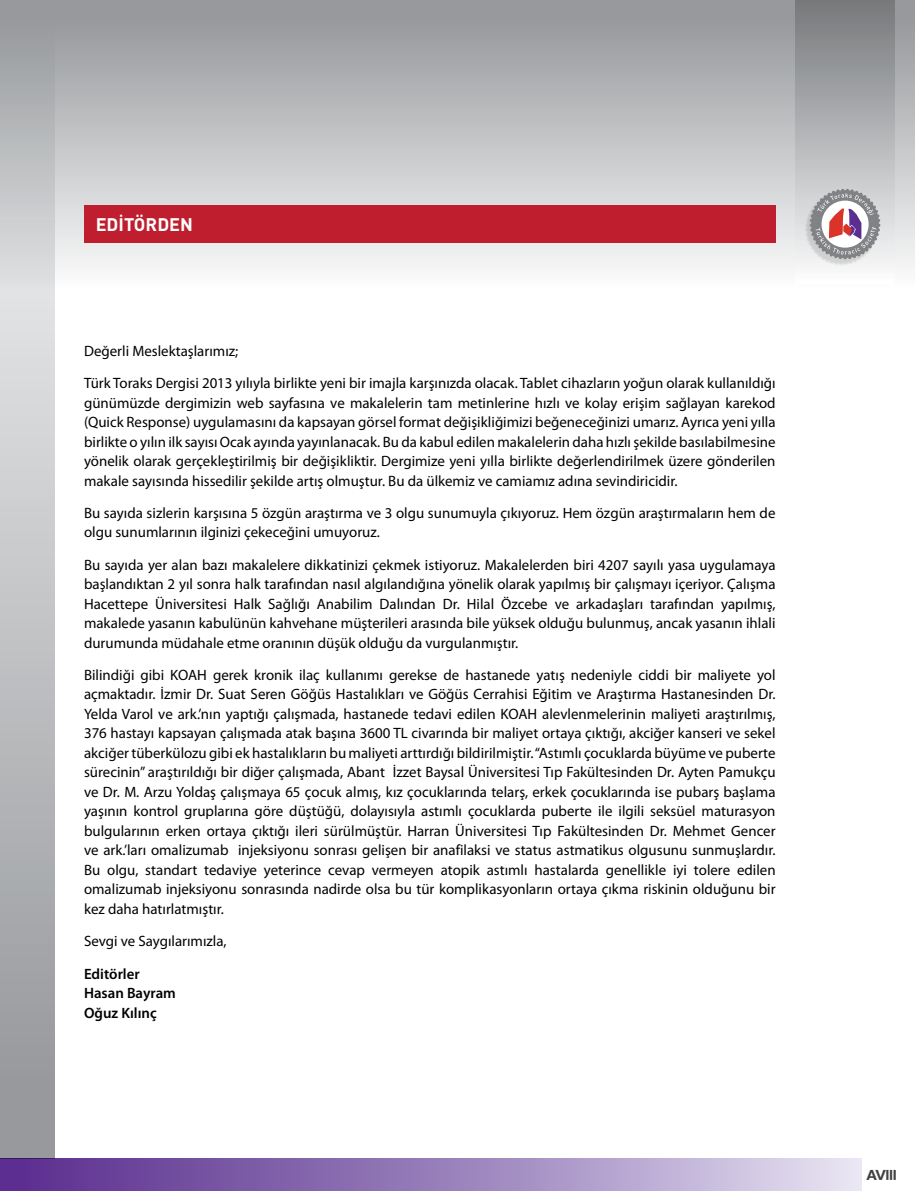
<style>
.page{position:relative;width:915px;height:1191px;background:#fff}
.page>*{position:absolute;margin:0;border:0;box-sizing:border-box;transform-origin:0 0}
.t1{font:700 18px "DIN Pro";color:#fff}
.t2{font:15px/19.5px "Myriad Pro";color:#000;text-align:justify}
.t3{font:600 15px/19.5px "Myriad Pro";color:#000}
.t4{font:500 15px "Proxima Sans";letter-spacing:-.03em;color:#414042}
</style>
<div class="page">
<div style="left:0;top:0;width:914px;height:367px;background:linear-gradient(to bottom,#949699,#fff)"></div>
<div style="left:84px;top:205px;width:691px;height:38px;background:#be1e2d"></div>
<div style="left:0;top:1158px;width:861px;height:33px;background:linear-gradient(to right,#53268a,#e2ddee)"></div>
<svg style="left:0;top:0;width:54px;height:1158px"></svg>
<div style="left:795px;top:0;width:98px;height:283px;background:linear-gradient(to bottom,#74777a,#fbfcfd)"></div>
<div style="left:803px;top:191px;width:75px;height:75px;background:#000;opacity:.13"></div>
<svg style="left:809px;top:188px;width:71px;height:72px"></svg>
<p class="t1" style="left:96px;top:212px;width:99px">EDİTÖRDEN</p>
<p class="t2" style="left:84px;top:334px;width:693px;line-height:32.2px">Değerli Meslektaşlarımız;<br>Türk Toraks Dergisi 2013 yılıyla birlikte yeni bir imajla karşınızda olacak. Tablet cihazların yoğun olarak kullanıldığı</p>
<p class="t2" style="left:84px;top:392px;width:692px">günümüzde dergimizin web sayfasına ve makalelerin tam metinlerine hızlı ve kolay erişim sağlayan karekod (Quick Response) uygulamasını da kapsayan görsel format değişikliğimizi beğeneceğinizi umarız. Ayrıca yeni yılla birlikte o yılın ilk sayısı Ocak ayında yayınlanacak. Bu da kabul edilen makalelerin daha hızlı şekilde basılabilmesine yönelik olarak gerçekleştirilmiş bir değişikliktir. Dergimize yeni yılla birlikte değerlendirilmek üzere gönderilen makale sayısında hissedilir şekilde artış olmuştur. Bu da ülkemiz ve camiamız adına sevindiricidir.</p>
<p class="t2" style="left:84px;top:503px;width:692px">Bu sayıda sizlerin karşısına 5 özgün araştırma ve 3 olgu sunumuyla çıkıyoruz. Hem özgün araştırmaların hem de olgu sunumlarının ilginizi çekeceğini umuyoruz.</p>
<p class="t2" style="left:84px;top:554px;width:692px">Bu sayıda yer alan bazı makalelere dikkatinizi çekmek istiyoruz. Makalelerden biri 4207 sayılı yasa uygulamaya başlandıktan 2 yıl sonra halk tarafından nasıl algılandığına yönelik olarak yapılmış bir çalışmayı içeriyor. Çalışma Hacettepe Üniversitesi Halk Sağlığı Anabilim Dalından Dr. Hilal Özcebe ve arkadaşları tarafından yapılmış, makalede yasanın kabulünün kahvehane müşterileri arasında bile yüksek olduğu bulunmuş, ancak yasanın ihlali durumunda müdahale etme oranının düşük olduğu da vurgulanmıştır.</p>
<p class="t2" style="left:84px;top:665px;width:693px">Bilindiği gibi KOAH gerek kronik ilaç kullanımı gerekse de hastanede yatış nedeniyle ciddi bir maliyete yol açmaktadır. İzmir Dr. Suat Seren Göğüs Hastalıkları ve Göğüs Cerrahisi Eğitim ve Araştırma Hastanesinden Dr.<br>Yelda Varol ve ark.’nın yaptığı çalışmada, hastanede tedavi edilen KOAH alevlenmelerinin maliyeti araştırılmış, 376 hastayı kapsayan çalışmada atak başına 3600 TL civarında bir maliyet ortaya çıktığı, akciğer kanseri ve sekel akciğer tüberkülozu gibi ek hastalıkların bu maliyeti arttırdığı bildirilmiştir. “Astımlı çocuklarda büyüme ve puberte sürecinin” araştırıldığı bir diğer çalışmada, Abant İzzet Baysal Üniversitesi Tıp Fakültesinden Dr. Ayten Pamukçu ve Dr. M. Arzu Yoldaş çalışmaya 65 çocuk almış, kız çocuklarında telarş, erkek çocuklarında ise pubarş başlama yaşının kontrol gruplarına göre düştüğü, dolayısıyla astımlı çocuklarda puberte ile ilgili seksüel maturasyon bulgularının erken ortaya çıktığı ileri sürülmüştür. Harran Üniversitesi Tıp Fakültesinden Dr. Mehmet Gencer ve ark.’ları omalizumab injeksiyonu sonrası gelişen bir anafilaksi ve status astmatikus olgusunu sunmuşlardır.<br>Bu olgu, standart tedaviye yeterince cevap vermeyen atopik astımlı hastalarda genellikle iyi tolere edilen omalizumab injeksiyonu sonrasında nadirde olsa bu tür komplikasyonların ortaya çıkma riskinin olduğunu bir kez daha hatırlatmıştır.</p>
<p class="t2" style="left:84px;top:931px;width:144px">Sevgi ve Saygılarımızla,</p>
<p class="t3" style="left:84px;top:963px;width:93px">Editörler<br>Hasan Bayram<br>Oğuz Kılınç</p>
<p class="t4" style="left:866px;top:1166px;width:32px">AVIII</p>
</div>
